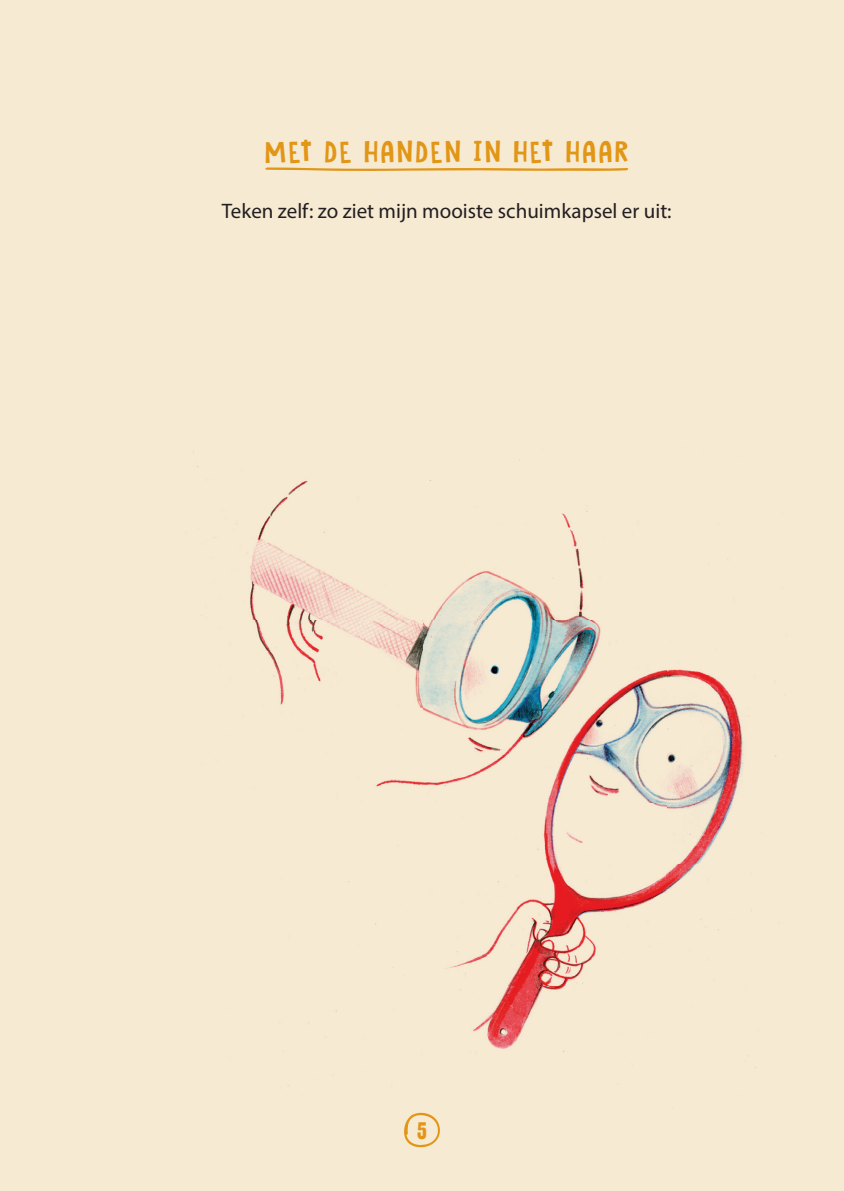
<style>
.page{position:relative;width:844px;height:1191px;background:#fff}
.page>*{position:absolute;margin:0;border:0;box-sizing:border-box;transform-origin:0 0}
.t1{font:26.25px "Hobgoblin";letter-spacing:.1em;color:#e29616}
.t2{font:21px "Myriad Pro";color:#231f20}
.t3{font:700 21px "Rakesly Rg";color:#e29616}
</style>
<div class="page">
<div style="left:0;top:0;width:843px;height:1191px;background:#f7ead3"></div>
<svg style="left:265px;top:167px;width:364px;height:4px"></svg>
<img style="left:186px;top:451px;width:599px;height:635px">
<svg style="left:404px;top:1112px;width:36px;height:36px"></svg>
<p class="t1" style="left:265px;top:133px;width:365px">MET DE HANDEN IN HET HAAR</p>
<p class="t2" style="left:222px;top:198px;width:451px">Teken zelf: zo ziet mijn mooiste schuimkapsel er uit:</p>
<p class="t3" style="left:417px;top:1117px;width:11px">5</p>
</div>
